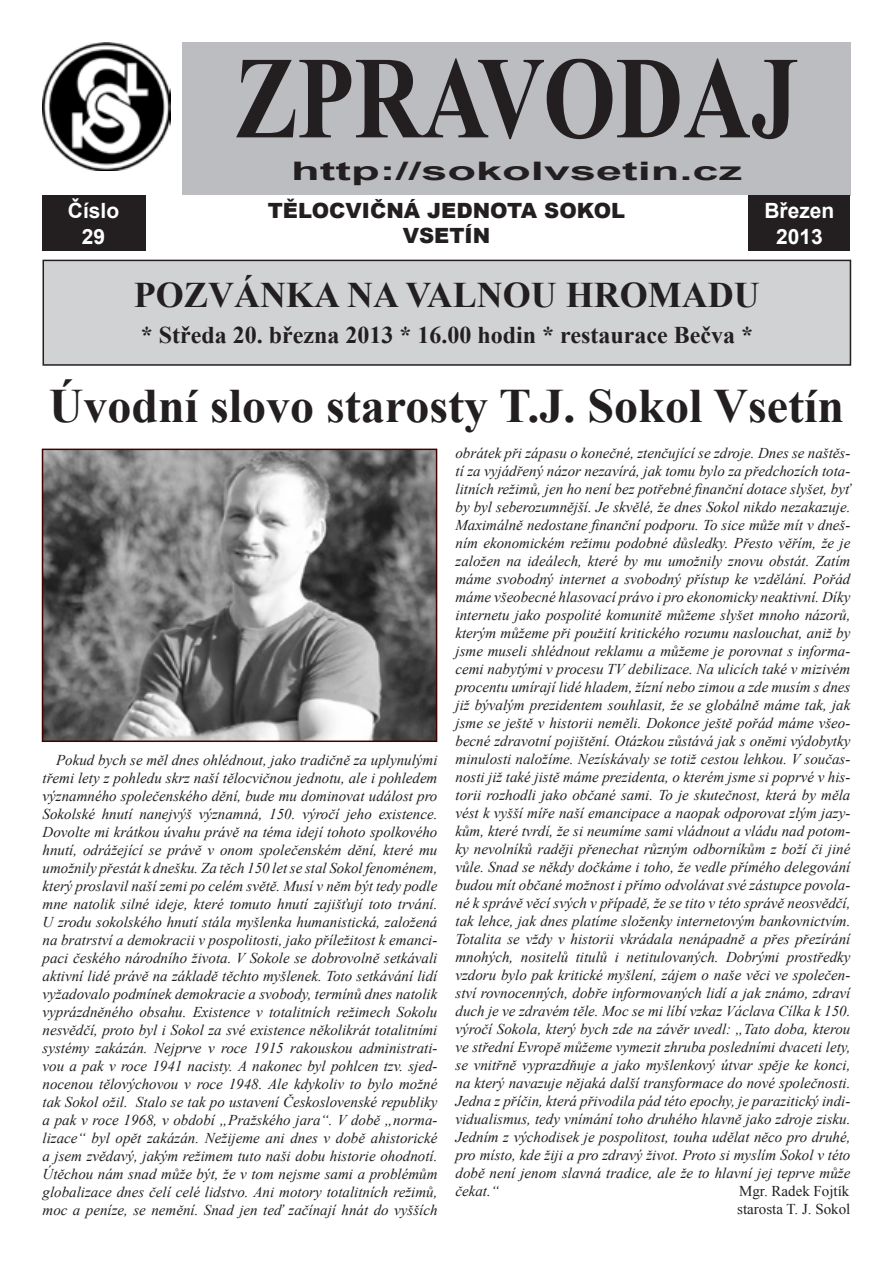
<style>
.page{position:relative;width:893px;height:1263px;background:#fff}
.page>*{position:absolute;margin:0;border:0;box-sizing:border-box;transform-origin:0 0}
.t1{font:700 117px "Times New Roman";color:#231f20;scale:.8 1}
.t2{font:700 48px "Times New Roman";color:#231f20}
.t3{font:700 36px "Times New Roman";color:#231f20}
.t4{font:700 25.5px "Arial";color:#231f20;scale:1.84 1}
.t5{font:700 24px "Times New Roman";color:#231f20}
.t6{font:900 21px/25.2px "Arial";color:#231f20;text-align:center}
.t7{font:700 21px/25.2px "Arial";color:#fff;text-align:center}
.t8{font:italic 15px/18px "Times New Roman";color:#231f20;text-align:justify}
.t9{font:15px/18px "Times New Roman";color:#231f20}
</style>
<div class="page">
<div style="left:182px;top:43px;width:668px;height:153px;background:#bcbdc0"></div>
<div style="left:43px;top:196px;width:807px;height:55px;background:#231f20"></div>
<div style="left:146px;top:196px;width:601px;height:55px;background:#fff"></div>
<div style="left:43px;top:260px;width:807px;height:105px;background:#d1d2d4"></div>
<div style="left:43px;top:260px;width:808px;height:106px;border:2px solid #231f20"></div>
<img style="left:43px;top:43px;width:127px;height:127px">
<img style="left:45px;top:452px;width:389px;height:287px">
<div style="left:42px;top:449px;width:395px;height:293px;border:2px solid #420000"></div>
<h1 class="t1" style="left:235px;top:17px;width:705px">ZPRAVODAJ</h1>
<h3 class="t4" style="left:291px;top:154px;width:247px">http://sokolvsetin.cz</h3>
<h3 class="t6" style="left:268px;top:197px;width:359px">TĚLOCVIČNÁ JEDNOTA SOKOL<br>VSETÍN</h3>
<h3 class="t3" style="left:134px;top:270px;width:627px">POZVÁNKA NA VALNOU HROMADU</h3>
<h3 class="t5" style="left:141px;top:318px;width:614px">* Středa 20. března 2013 * 16.00 hodin * restaurace Bečva *</h3>
<h2 class="t2" style="left:49px;top:372px;width:797px">Úvodní slovo starosty T.J. Sokol Vsetín</h2>
<h3 class="t7" style="left:68px;top:199px;width:53px">Číslo<br>29</h3>
<h3 class="t7" style="left:764px;top:199px;width:72px">Březen<br>2013</h3>
<p class="t8" style="left:43px;top:751px;width:396px;text-indent:14px">Pokud bych se měl dnes ohlédnout, jako tradičně za uplynulými třemi lety z pohledu skrz naší tělocvičnou jednotu, ale i pohledem významného společenského dění, bude mu dominovat událost pro Sokolské hnutí nanejvýš významná, 150. výročí jeho existence.<br>Dovolte mi krátkou úvahu právě na téma idejí tohoto spolkového hnutí, odrážející se právě v onom společenském dění, které mu umožnily přestát k dnešku. Za těch 150 let se stal Sokol fenoménem, který proslavil naší zemi po celém světě. Musí v něm být tedy podle mne natolik silné ideje, které tomuto hnutí zajišťují toto trvání.<br>U zrodu sokolského hnutí stála myšlenka humanistická, založená na bratrství a demokracii v pospolitosti, jako příležitost k emanci&shy;paci českého národního života. V Sokole se dobrovolně setkávali aktivní lidé právě na základě těchto myšlenek. Toto setkávání lidí vyžadovalo podmínek demokracie a svobody, termínů dnes natolik vyprázdněného obsahu. Existence v totalitních režimech Sokolu nesvědčí, proto byl i Sokol za své existence několikrát totalitními systémy zakázán. Nejprve v roce 1915 rakouskou administrati&shy;vou a pak v roce 1941 nacisty. A nakonec byl pohlcen tzv. sjed&shy;nocenou tělovýchovou v roce 1948. Ale kdykoliv to bylo možné tak Sokol ožil. Stalo se tak po ustavení Československé republiky a pak v roce 1968, v období „Pražského jara“. V době „norma&shy;lizace“ byl opět zakázán. Nežijeme ani dnes v době ahistorické a jsem zvědavý, jakým režimem tuto naši dobu historie ohodnotí.<br>Útěchou nám snad může být, že v tom nejsme sami a problémům globalizace dnes čelí celé lidstvo. Ani motory totalitních režimů, moc a peníze, se nemění. Snad jen teď začínají hnát do vyšších</p>
<p class="t8" style="left:455px;top:444px;width:396px">obrátek při zápasu o konečné, ztenčující se zdroje. Dnes se naštěs&shy;tí za vyjádřený názor nezavírá, jak tomu bylo za předchozích tota&shy;litních režimů, jen ho není bez potřebné finanční dotace slyšet, byť by byl seberozumnější. Je skvělé, že dnes Sokol nikdo nezakazuje.<br>Maximálně nedostane finanční podporu. To sice může mít v dneš&shy;ním ekonomickém režimu podobné důsledky. Přesto věřím, že je založen na ideálech, které by mu umožnily znovu obstát. Zatím máme svobodný internet a svobodný přístup ke vzdělání. Pořád máme všeobecné hlasovací právo i pro ekonomicky neaktivní. Díky internetu jako pospolité komunitě můžeme slyšet mnoho názorů, kterým můžeme při použití kritického rozumu naslouchat, aniž by jsme museli shlédnout reklamu a můžeme je porovnat s informa&shy;cemi nabytými v procesu TV debilizace. Na ulicích také v mizivém procentu umírají lidé hladem, žízní nebo zimou a zde musím s dnes již bývalým prezidentem souhlasit, že se globálně máme tak, jak jsme se ještě v historii neměli. Dokonce ještě pořád máme všeo&shy;becné zdravotní pojištění. Otázkou zůstává jak s oněmi výdobytky minulosti naložíme. Nezískávaly se totiž cestou lehkou. V součas&shy;nosti již také jistě máme prezidenta, o kterém jsme si poprvé v his&shy;torii rozhodli jako občané sami. To je skutečnost, která by měla vést k vyšší míře naší emancipace a naopak odporovat zlým jazy&shy;kům, které tvrdí, že si neumíme sami vládnout a vládu nad potom&shy;ky nevolníků raději přenechat různým odborníkům z boží či jiné vůle. Snad se někdy dočkáme i toho, že vedle přímého delegování budou mít občané možnost i přímo odvolávat své zástupce povola&shy;né k správě věcí svých v případě, že se tito v této správě neosvědčí, tak lehce, jak dnes platíme složenky internetovým bankovnictvím.<br>Totalita se vždy v historii vkrádala nenápadně a přes přezírání mnohých, nositelů titulů i netitulovaných. Dobrými prostředky vzdoru bylo pak kritické myšlení, zájem o naše věci ve společen&shy;ství rovnocenných, dobře informovaných lidí a jak známo, zdraví duch je ve zdravém těle. Moc se mi líbí vzkaz Václava Cílka k 150. výročí Sokola, který bych zde na závěr uvedl: „Tato doba, kterou ve střední Evropě můžeme vymezit zhruba posledními dvaceti lety, se vnitřně vyprazdňuje a jako myšlenkový útvar spěje ke konci, na který navazuje nějaká další transformace do nové společnosti.<br>Jedna z příčin, která přivodila pád této epochy, je parazitický indi&shy;vidualismus, tedy vnímání toho druhého hlavně jako zdroje zisku.<br>Jedním z východisek je pospolitost, touha udělat něco pro druhé, pro místo, kde žiji a pro zdravý život. Proto si myslím Sokol v této době není jenom slavná tradice, ale že to hlavní jej teprve může čekat.“</p>
<p class="t9" style="left:737px;top:1182px;width:115px">Mgr. Radek Fojtík starosta T. J. Sokol</p>
</div>
